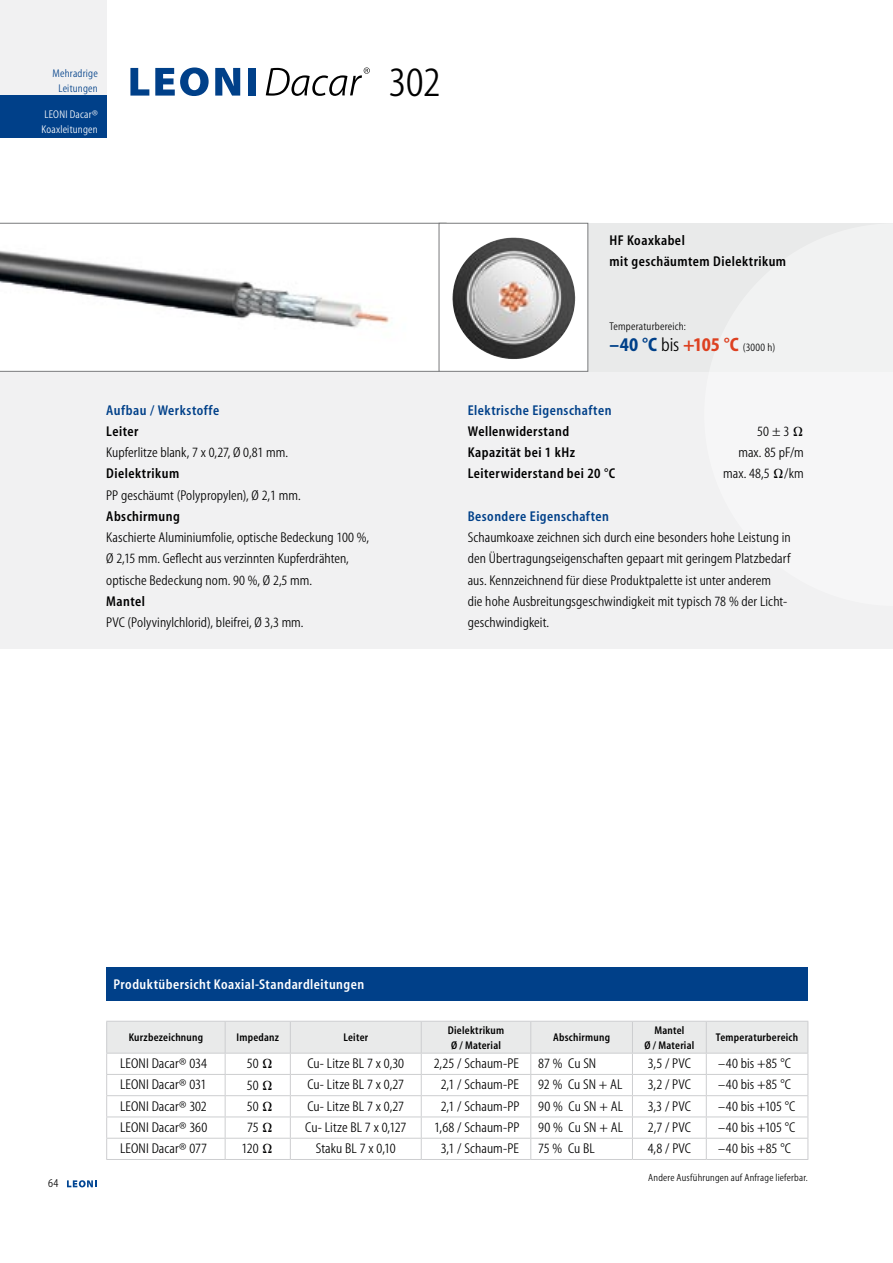
<style>
.page{position:relative;width:893px;height:1263px;background:#fff}
.page>*{position:absolute;margin:0;border:0;box-sizing:border-box;transform-origin:0 0}
.t1{font:42px "Myriad Condensed";color:#000}
.t2{font:14.25px/21.3px "Myriad Condensed";letter-spacing:.005em;color:#000}
.t3{font:semi-condensed 14.25px/21.3px "Myriad";letter-spacing:.03em;color:#000}
.t4{font:semi-condensed 14.25px "Myriad";letter-spacing:.035em;color:#004089}
.t5{font:semi-condensed 14.25px "Myriad";letter-spacing:.03em;color:#fff}
.t6{font:12px "Myriad Condensed";color:#000}
.t7{font:semi-condensed 11.25px/15px "Myriad";letter-spacing:.02em;color:#000}
.t8{font:11.25px/21.3px "Myriad Condensed";letter-spacing:.015em;color:#000}
.t9{font:11.25px/15px "Myriad Condensed";letter-spacing:.02em;color:#fff}
.t10{font:11.25px/15px "Myriad Condensed";letter-spacing:.02em;color:#004089;text-align:center}
.t11{font:10.5px "Myriad Condensed";letter-spacing:.02em;color:#000}
.s1{font-family:"Myriad";font-weight:700;font-stretch:condensed;font-size:19.5px;color:#004089}
.s2{font-size:19.5px}
.s3{font-family:"Myriad";font-weight:700;font-stretch:condensed;font-size:19.5px;color:#dd4121}
</style>
<div class="page">
<svg style="left:67px;top:1180px;width:29px;height:7px"></svg>
<div style="left:0;top:225px;width:893px;height:423px;background:#f1f1f2"></div>
<div style="left:407px;top:223px;width:486px;height:149px;background:#e9eaea"></div>
<div style="left:0;top:0;width:106px;height:96px;background:#f1f1f2"></div>
<div style="left:0;top:96px;width:106px;height:42px;background:#004089"></div>
<svg style="left:266px;top:68px;width:104px;height:28px"></svg>
<svg style="left:130px;top:68px;width:19px;height:28px"></svg>
<svg style="left:155px;top:67px;width:54px;height:29px"></svg>
<svg style="left:215px;top:68px;width:25px;height:28px"></svg>
<div style="left:248px;top:68px;width:8px;height:28px;background:#004089"></div>
<svg style="left:0;top:223px;width:439px;height:149px"></svg>
<svg style="left:441px;top:225px;width:145px;height:145px"></svg>
<img style="left:512px;top:238px;width:54px;height:29px">
<div style="left:439px;top:223px;width:149px;height:149px;border:1px solid #797a7c"></div>
<hr style="left:106px;top:1159px;width:119px;height:1px;background:#cdced0">
<hr style="left:225px;top:1159px;width:65px;height:1px;background:#cdced0">
<hr style="left:290px;top:1159px;width:131px;height:1px;background:#cdced0">
<hr style="left:421px;top:1159px;width:110px;height:1px;background:#cdced0">
<hr style="left:531px;top:1159px;width:101px;height:1px;background:#cdced0">
<hr style="left:632px;top:1159px;width:74px;height:1px;background:#cdced0">
<hr style="left:706px;top:1159px;width:102px;height:1px;background:#cdced0">
<div style="left:106px;top:967px;width:702px;height:34px;background:#004089"></div>
<svg style="left:106px;top:1021px;width:702px;height:138px"></svg>
<p class="t10" style="left:53px;top:66px;width:47px">Mehradrige<br>Leitungen</p>
<h1 class="t1" style="left:389px;top:61px;width:53px">302</h1>
<p class="t9" style="left:41px;top:107px;width:58px">LEONI Dacar®<br>Koaxleitungen</p>
<p class="t4" style="left:106px;top:403px;width:114px">Aufbau / Werkstoffe</p>
<p class="t3" style="left:106px;top:421px;width:34px">Leiter</p>
<p class="t2" style="left:106px;top:442px;width:183px">Kupferlitze blank, 7 x 0,27, Ø 0,81 mm.</p>
<p class="t3" style="left:106px;top:464px;width:74px">Dielektrikum</p>
<p class="t2" style="left:106px;top:485px;width:196px">PP geschäumt (Polypropylen), Ø 2,1 mm.</p>
<p class="t3" style="left:106px;top:506px;width:75px">Abschirmung</p>
<p class="t2" style="left:106px;top:527px;width:264px">Kaschierte Aluminiumfolie, optische Bedeckung 100 %,<br>Ø 2,15 mm. Geflecht aus verzinnten Kupferdrähten, optische Bedeckung nom. 90 %, Ø 2,5 mm.</p>
<p class="t3" style="left:106px;top:591px;width:40px">Mantel</p>
<p class="t2" style="left:106px;top:612px;width:199px">PVC (Polyvinylchlorid), bleifrei, Ø 3,3 mm.</p>
<p class="t3" style="left:609px;top:230px;width:178px">HF Koaxkabel<br>mit geschäumtem Dielektrikum</p>
<p class="t8" style="left:609px;top:316px;width:167px">Temperaturbereich:<br><span class="s1">–40 °C</span> <span class="s2">bis</span> <span class="s3">+105 °C</span> (3000 h)</p>
<p class="t4" style="left:468px;top:403px;width:145px">Elektrische Eigenschaften</p>
<p class="t3" style="left:468px;top:421px;width:103px">Wellenwiderstand</p>
<p class="t2" style="left:757px;top:421px;width:33px">50 ± 3</p>
<p class="t3" style="left:468px;top:442px;width:109px">Kapazität bei 1 kHz</p>
<p class="t2" style="left:738px;top:442px;width:67px">max. 85 pF/m</p>
<p class="t3" style="left:468px;top:464px;width:149px">Leiterwiderstand bei 20 °C</p>
<p class="t2" style="left:723px;top:464px;width:82px">max. 48,5 /km</p>
<p class="t4" style="left:468px;top:509px;width:143px">Besondere Eigenschaften</p>
<p class="t2" style="left:468px;top:527px;width:325px">Schaumkoaxe zeichnen sich durch eine besonders hohe Leistung in den Übertragungseigenschaften gepaart mit geringem Platzbedarf aus. Kennzeichnend für diese Produktpalette ist unter anderem<br>die hohe Ausbreitungsgeschwindigkeit mit typisch 78 % der Licht&shy;geschwindigkeit.</p>
<p class="t6" style="left:48px;top:1177px;width:12px">64</p>
<p class="t5" style="left:113px;top:977px;width:252px">Produktübersicht Koaxial-Standardleitungen</p>
<p class="t7" style="left:129px;top:1030px;width:76px">Kurzbezeichnung</p>
<p class="t7" style="left:236px;top:1030px;width:44px">Impedanz</p>
<p class="t7" style="left:343px;top:1030px;width:26px">Leiter</p>
<p class="t7" style="left:448px;top:1023px;width:58px">Dielektrikum<br>Ø / Material</p>
<p class="t7" style="left:553px;top:1030px;width:58px">Abschirmung</p>
<p class="t7" style="left:644px;top:1023px;width:51px;text-align:center">Mantel<br>Ø / Material</p>
<p class="t7" style="left:716px;top:1030px;width:84px">Temperaturbereich</p>
<p class="t2" style="left:120px;top:1053px;width:88px">LEONI Dacar® 034</p>
<p class="t2" style="left:247px;top:1054px;width:13px">50</p>
<p class="t2" style="left:307px;top:1053px;width:98px">Cu- Litze BL 7 x 0,30</p>
<p class="t2" style="left:434px;top:1053px;width:87px">2,25 / Schaum-PE</p>
<p class="t2" style="left:538px;top:1053px;width:59px">87 % Cu SN</p>
<p class="t2" style="left:648px;top:1053px;width:45px">3,5 / PVC</p>
<p class="t2" style="left:718px;top:1053px;width:74px">–40 bis +85 °C</p>
<p class="t2" style="left:120px;top:1075px;width:88px">LEONI Dacar® 031</p>
<p class="t2" style="left:247px;top:1075px;width:13px">50</p>
<p class="t2" style="left:307px;top:1075px;width:98px">Cu- Litze BL 7 x 0,27</p>
<p class="t2" style="left:441px;top:1075px;width:80px">2,1 / Schaum-PE</p>
<p class="t2" style="left:538px;top:1075px;width:86px">92 % Cu SN + AL</p>
<p class="t2" style="left:648px;top:1075px;width:45px">3,2 / PVC</p>
<p class="t2" style="left:718px;top:1075px;width:74px">–40 bis +85 °C</p>
<p class="t2" style="left:120px;top:1096px;width:88px">LEONI Dacar® 302</p>
<p class="t2" style="left:247px;top:1096px;width:13px">50</p>
<p class="t2" style="left:307px;top:1096px;width:98px">Cu- Litze BL 7 x 0,27</p>
<p class="t2" style="left:441px;top:1096px;width:80px">2,1 / Schaum-PP</p>
<p class="t2" style="left:538px;top:1096px;width:86px">90 % Cu SN + AL</p>
<p class="t2" style="left:648px;top:1096px;width:45px">3,3 / PVC</p>
<p class="t2" style="left:718px;top:1096px;width:79px">–40 bis +105 °C</p>
<p class="t2" style="left:120px;top:1117px;width:89px">LEONI Dacar® 360</p>
<p class="t2" style="left:247px;top:1117px;width:13px">75</p>
<p class="t2" style="left:305px;top:1117px;width:103px">Cu- Litze BL 7 x 0,127</p>
<p class="t2" style="left:434px;top:1117px;width:87px">1,68 / Schaum-PP</p>
<p class="t2" style="left:538px;top:1117px;width:86px">90 % Cu SN + AL</p>
<p class="t2" style="left:648px;top:1117px;width:45px">2,7 / PVC</p>
<p class="t2" style="left:718px;top:1117px;width:79px">–40 bis +105 °C</p>
<p class="t2" style="left:120px;top:1138px;width:88px">LEONI Dacar® 077</p>
<p class="t2" style="left:241px;top:1139px;width:19px">120</p>
<p class="t2" style="left:316px;top:1138px;width:81px">Staku BL 7 x 0,10</p>
<p class="t2" style="left:441px;top:1138px;width:80px">3,1 / Schaum-PE</p>
<p class="t2" style="left:538px;top:1138px;width:58px">75 % Cu BL</p>
<p class="t2" style="left:648px;top:1138px;width:45px">4,8 / PVC</p>
<p class="t2" style="left:718px;top:1138px;width:74px">–40 bis +85 °C</p>
<p class="t11" style="left:648px;top:1172px;width:161px">Andere Ausführungen auf Anfrage lieferbar.</p>
</div>
